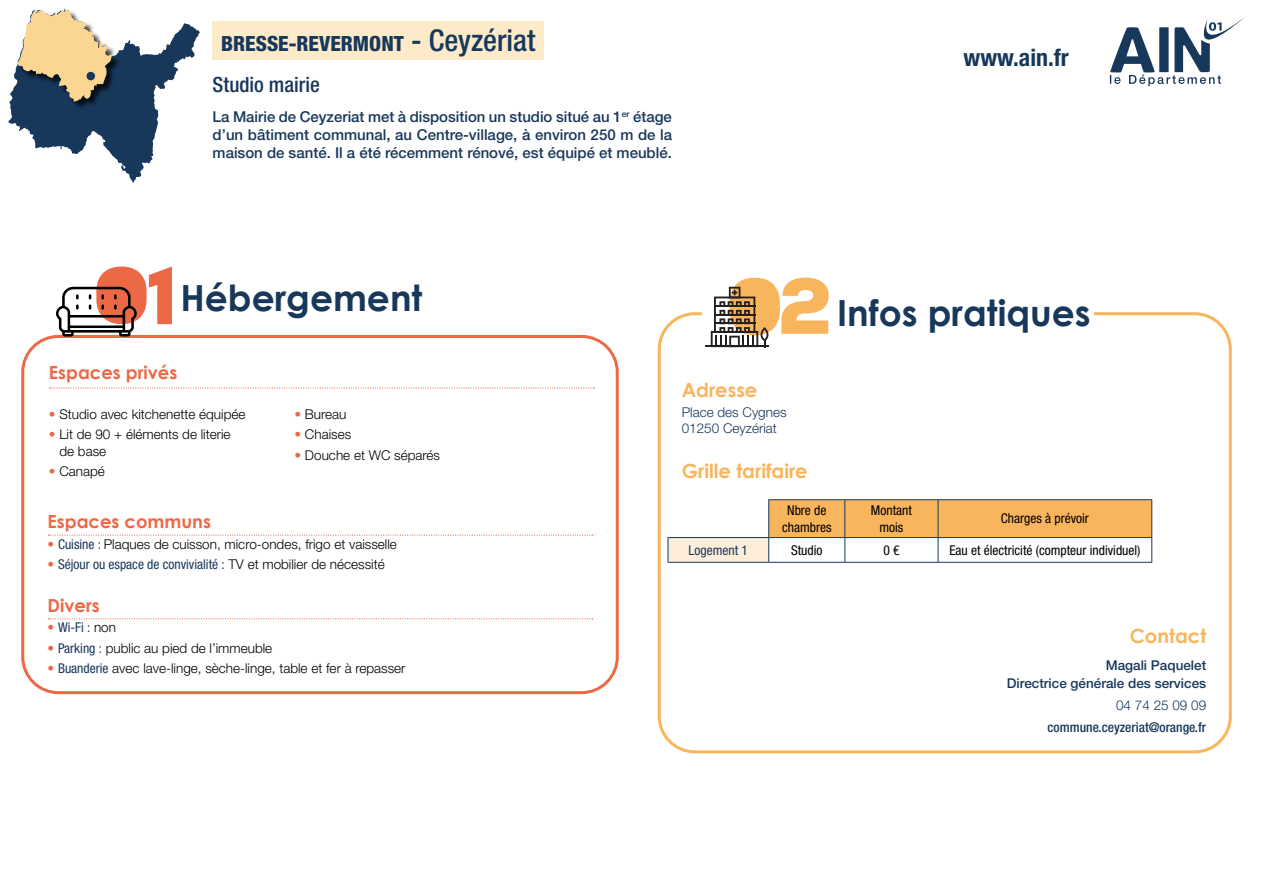
<style>
.page{position:relative;width:1263px;height:893px;background:#fff}
.page>*{position:absolute;margin:0;border:0;box-sizing:border-box;transform-origin:0 0}
.t1{font:700 36px "Century Gothic";color:#18385b}
.t2{font:700 condensed 23.85px "Helvetica Neue LT Pro";color:#18385b}
.t3{font:800 condensed 21px "Helvetica Neue LT Pro";color:#18385b}
.t4{font:500 condensed 21px "Helvetica Neue LT Pro";color:#18385b}
.t5{font:700 19.5px "Century Gothic";color:#f9b55c}
.t6{font:700 18px "Century Gothic";color:#ed6946}
.t7{font:500 15px/18px "Helvetica Neue LT Pro";color:#18385b;text-align:justify}
.t8{font:300 13.5px/16.2px "Helvetica Neue LT Pro";color:#000}
.t9{font:condensed 13.5px/16.2px "Helvetica Neue LT Pro";color:#000;text-align:center}
.t10{font:condensed 13.5px "Helvetica Neue LT Pro";color:#18385b}
.t11{font:500 13.5px/18px "Helvetica Neue LT Pro";color:#18385b;text-align:right}
.t12{font:300 13.5px/16.2px "Helvetica Neue LT Pro";color:#18385b}
.t13{font:500 condensed 13.5px "Helvetica Neue LT Pro";color:#18385b}
.s1{font-weight:500;font-size:30px}
.s2{font-weight:500;font-stretch:condensed;color:#ed6946}
.s3{font-weight:400;font-stretch:condensed;color:#18385b}
.s4{font-weight:500;color:#ed6946}
.s5{font-weight:300;font-stretch:normal;color:#000}
</style>
<div class="page">
<div style="left:21px;top:335px;width:598px;height:359px;border:3px solid #ed6946;border-radius:36px"></div>
<svg style="left:50px;top:387px;width:544px;height:2px"></svg>
<svg style="left:48px;top:535px;width:545px;height:1px"></svg>
<svg style="left:48px;top:618px;width:545px;height:1px"></svg>
<svg style="left:56px;top:267px;width:116px;height:69px"></svg>
<svg style="left:1110px;top:17px;width:135px;height:69px"></svg>
<div style="left:213px;top:21px;width:331px;height:39px;background:#fceac8"></div>
<div style="left:658px;top:312px;width:574px;height:441px;border:3px solid #f9b55c;border-radius:36px"></div>
<div style="left:702px;top:276px;width:392px;height:61px;background:#fff"></div>
<div style="left:668px;top:538px;width:101px;height:24px;background:#feedd9"></div>
<hr style="left:768px;top:499px;width:77px;height:1px;background:#18385b">
<hr style="left:845px;top:499px;width:93px;height:1px;background:#18385b">
<hr style="left:938px;top:499px;width:214px;height:1px;background:#18385b">
<hr style="left:668px;top:537px;width:101px;height:1px;background:#18385b">
<svg style="left:668px;top:538px;width:1px;height:24px"></svg>
<svg style="left:768px;top:500px;width:384px;height:62px"></svg>
<hr style="left:668px;top:562px;width:101px;height:1px;background:#18385b">
<hr style="left:769px;top:562px;width:76px;height:1px;background:#18385b">
<hr style="left:845px;top:562px;width:93px;height:1px;background:#18385b">
<hr style="left:938px;top:562px;width:214px;height:1px;background:#18385b">
<hr style="left:705px;top:345px;width:64px;height:2px;background:#241f21">
<svg style="left:711px;top:278px;width:118px;height:67px"></svg>
<svg style="left:9px;top:8px;width:191px;height:174px"></svg>
<div style="left:87px;top:72px;width:8px;height:8px;background:#18385b;border-radius:50%"></div>
<h3 class="t3" style="left:221px;top:31px;width:316px">BRESSE-REVERMONT <span class="s1">- Ceyzériat</span></h3>
<h3 class="t4" style="left:213px;top:72px;width:109px">Studio mairie</h3>
<p class="t7" style="left:213px;top:108px;width:461px">La Mairie de Ceyzeriat met à disposition un studio situé au 1<sup>er</sup> étage d’un bâtiment communal, au Centre-village, à environ 250 m de la maison de santé. Il a été récemment rénové, est équipé et meublé.</p>
<h2 class="t2" style="left:964px;top:43px;width:107px">www.ain.fr</h2>
<h1 class="t1" style="left:180px;top:271px;width:243px">Hébergement</h1>
<h3 class="t6" style="left:49px;top:359px;width:130px">Espaces privés</h3>
<p class="t8" style="left:49px;top:406px;width:198px"><span class="s2">•</span> Studio avec kitchenette équipée</p>
<p class="t8" style="left:59px;top:426px;width:173px;text-indent:-11px"><span class="s2">•</span> Lit de 90 + éléments de literie de base</p>
<p class="t8" style="left:49px;top:463px;width:58px"><span class="s2">•</span> Canapé</p>
<p class="t8" style="left:294px;top:406px;width:54px"><span class="s2">•</span> Bureau</p>
<p class="t8" style="left:294px;top:426px;width:58px"><span class="s2">•</span> Chaises</p>
<p class="t8" style="left:294px;top:447px;width:147px"><span class="s2">•</span> Douche et WC séparés</p>
<h3 class="t6" style="left:48px;top:508px;width:165px">Espaces communs</h3>
<p class="t8" style="left:48px;top:535px;width:351px"><span class="s2">•</span> <span class="s3">Cuisine :</span> Plaques de cuisson, micro-ondes, frigo et vaisselle</p>
<p class="t10" style="left:48px;top:556px;width:339px"><span class="s4">•</span> Séjour ou espace de convivialité : <span class="s5">TV et mobilier de nécessité</span></p>
<h3 class="t6" style="left:48px;top:592px;width:54px">Divers</h3>
<p class="t10" style="left:48px;top:619px;width:70px"><span class="s4">•</span> Wi-Fi : <span class="s5">non</span></p>
<p class="t8" style="left:48px;top:639px;width:226px"><span class="s2">•</span> <span class="s3">Parking :</span> public au pied de l’immeuble</p>
<p class="t8" style="left:48px;top:660px;width:359px"><span class="s2">•</span> <span class="s3">Buanderie</span> avec lave-linge, sèche-linge, table et fer à repasser</p>
<h1 class="t1" style="left:837px;top:285px;width:255px">Infos pratiques</h1>
<h3 class="t5" style="left:682px;top:375px;width:77px">Adresse</h3>
<p class="t12" style="left:682px;top:404px;width:106px">Place des Cygnes<br>01250 Ceyzériat</p>
<h3 class="t5" style="left:682px;top:456px;width:127px">Grille tarifaire</h3>
<p class="t9" style="left:782px;top:502px;width:51px">Nbre de chambres</p>
<p class="t9" style="left:871px;top:502px;width:42px">Montant mois</p>
<p class="t9" style="left:1001px;top:510px;width:89px">Charges à prévoir</p>
<p class="t10" style="left:689px;top:542px;width:61px">Logement 1</p>
<p class="t9" style="left:791px;top:542px;width:33px">Studio</p>
<p class="t9" style="left:883px;top:542px;width:18px">0 €</p>
<p class="t9" style="left:949px;top:542px;width:193px">Eau et électricité (compteur individuel)</p>
<h3 class="t5" style="left:1130px;top:621px;width:78px">Contact</h3>
<p class="t11" style="left:1007px;top:656px;width:201px">Magali Paquelet<br>Directrice générale des services</p>
<p class="t12" style="left:1116px;top:697px;width:92px">04 74 25 09 09</p>
<p class="t13" style="left:1047px;top:719px;width:160px">commune.ceyzeriat@orange.fr</p>
</div>
